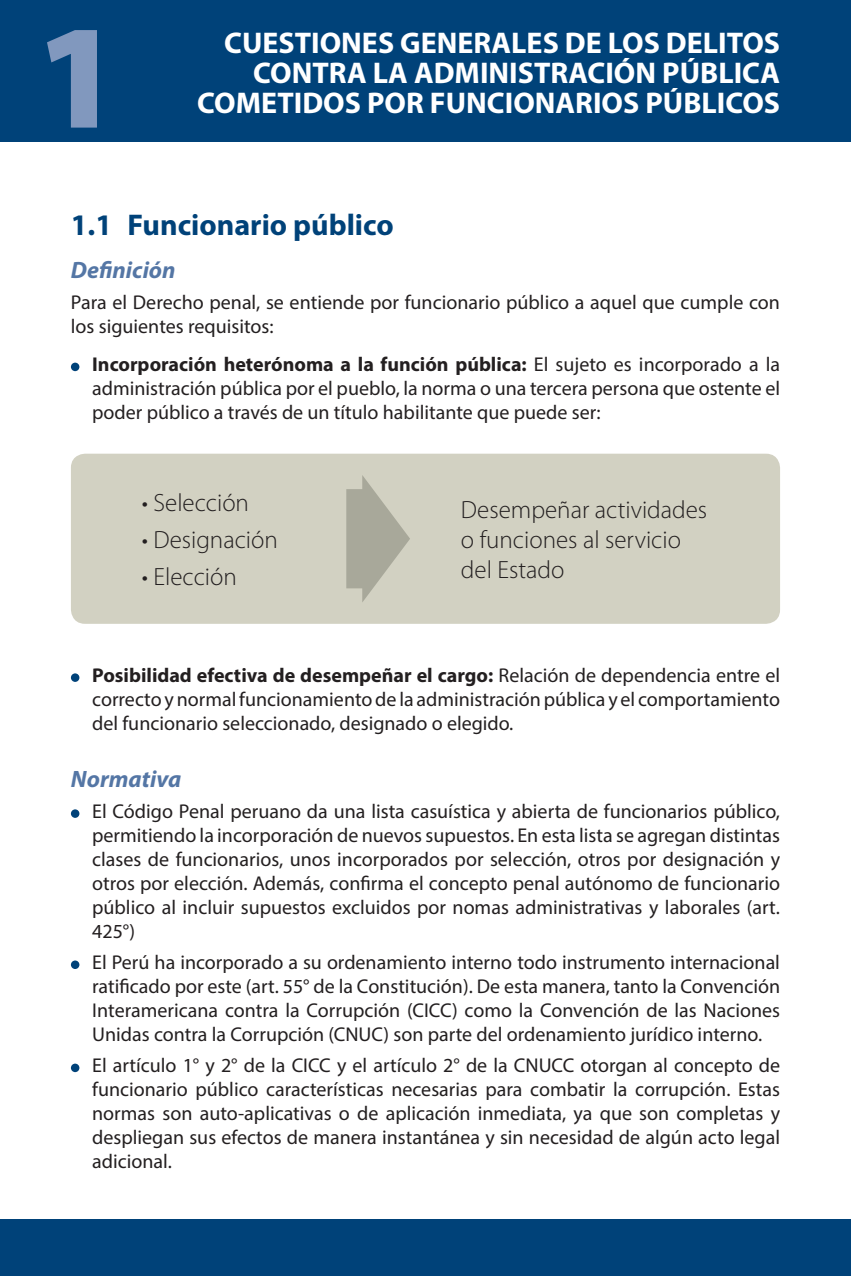
<style>
.page{position:relative;width:851px;height:1276px;background:#fff}
.page>*{position:absolute;margin:0;border:0;box-sizing:border-box;transform-origin:0 0}
.capitulo_numero{font:900 150px "Myriad Pro";color:#8198be}
.titulo_parte{font:700 30px "Myriad Pro";color:#fff}
.subtitulo01{font:700 30px "Myriad Pro";color:#004279}
.t1{font:300 25px/30px "Myriad Pro";color:#231f20}
.subtitulo03{font:italic 700 23.75px "Myriad Pro";color:#5476a5}
.bullet01{font:20px/24px "Myriad Pro";color:#231f20;text-align:justify}
.cuerpo{font:20px/24px "Myriad Pro";color:#231f20}
.s1{font-weight:700}
</style>
<div class="page">
<div style="left:71px;top:454px;width:709px;height:170px;background:#d2d1c2;border-radius:14px"></div>
<svg style="left:346px;top:475px;width:64px;height:127px"></svg>
<div style="left:0;top:1219px;width:850px;height:57px;background:#004279"></div>
<div style="left:0;top:0;width:850px;height:142px;background:#004279"></div>
<div style="left:71px;top:363px;width:8px;height:8px;background:#004279;border-radius:50%"></div>
<div style="left:71px;top:673px;width:8px;height:9px;background:#004279;border-radius:50%"></div>
<div style="left:71px;top:809px;width:8px;height:9px;background:#004279;border-radius:50%"></div>
<div style="left:71px;top:960px;width:8px;height:9px;background:#004279;border-radius:50%"></div>
<div style="left:71px;top:1063px;width:8px;height:9px;background:#004279;border-radius:50%"></div>
<p class="capitulo_numero" style="left:35px;top:-23px;width:87px">1</p>
<p class="titulo_parte" style="left:224px;top:24px;width:557px">CUESTIONES GENERALES DE LOS DELITOS</p>
<p class="titulo_parte" style="left:253px;top:54px;width:528px">CONTRA LA ADMINISTRACIÓN PÚBLICA</p>
<p class="titulo_parte" style="left:197px;top:84px;width:584px">COMETIDOS POR FUNCIONARIOS PÚBLICOS</p>
<p class="subtitulo01" style="left:71px;top:205px;width:324px">1.1 Funcionario público</p>
<p class="subtitulo03" style="left:71px;top:254px;width:106px">Definición</p>
<p class="cuerpo" style="left:71px;top:290px;width:710px">Para el Derecho penal, se entiende por funcionario público a aquel que cumple con los siguientes requisitos:</p>
<p class="bullet01" style="left:92px;top:352px;width:689px"><span class="s1">Incorporación heterónoma a la función pública:</span> El sujeto es incorporado a la administración pública por el pueblo, la norma o una tercera persona que ostente el poder público a través de un título habilitante que puede ser:</p>
<p class="t1" style="left:142px;top:487px;width:109px">• Selección</p>
<p class="t1" style="left:142px;top:524px;width:137px">• Designación</p>
<p class="t1" style="left:142px;top:561px;width:96px">• Elección</p>
<p class="t1" style="left:461px;top:494px;width:248px">Desempeñar actividades o funciones al servicio del Estado</p>
<p class="bullet01" style="left:92px;top:663px;width:689px"><span class="s1">Posibilidad efectiva de desempeñar el cargo:</span> Relación de dependencia entre el correcto y normal funcionamiento de la administración pública y el comportamiento del funcionario seleccionado, designado o elegido.</p>
<p class="subtitulo03" style="left:71px;top:763px;width:112px">Normativa</p>
<p class="bullet01" style="left:92px;top:799px;width:689px">El Código Penal peruano da una lista casuística y abierta de funcionarios público, permitiendo la incorporación de nuevos supuestos. En esta lista se agregan distintas clases de funcionarios, unos incorporados por selección, otros por designación y otros por elección. Además, confirma el concepto penal autónomo de funcionario público al incluir supuestos excluidos por nomas administrativas y laborales (art.<br>425°)</p>
<p class="bullet01" style="left:92px;top:950px;width:689px">El Perú ha incorporado a su ordenamiento interno todo instrumento internacional ratificado por este (art. 55° de la Constitución). De esta manera, tanto la Convención Interamericana contra la Corrupción (CICC) como la Convención de las Naciones Unidas contra la Corrupción (CNUC) son parte del ordenamiento jurídico interno.</p>
<p class="bullet01" style="left:92px;top:1053px;width:689px">El artículo 1° y 2° de la CICC y el artículo 2° de la CNUCC otorgan al concepto de funcionario público características necesarias para combatir la corrupción. Estas normas son auto-aplicativas o de aplicación inmediata, ya que son completas y despliegan sus efectos de manera instantánea y sin necesidad de algún acto legal adicional.</p>
</div>
